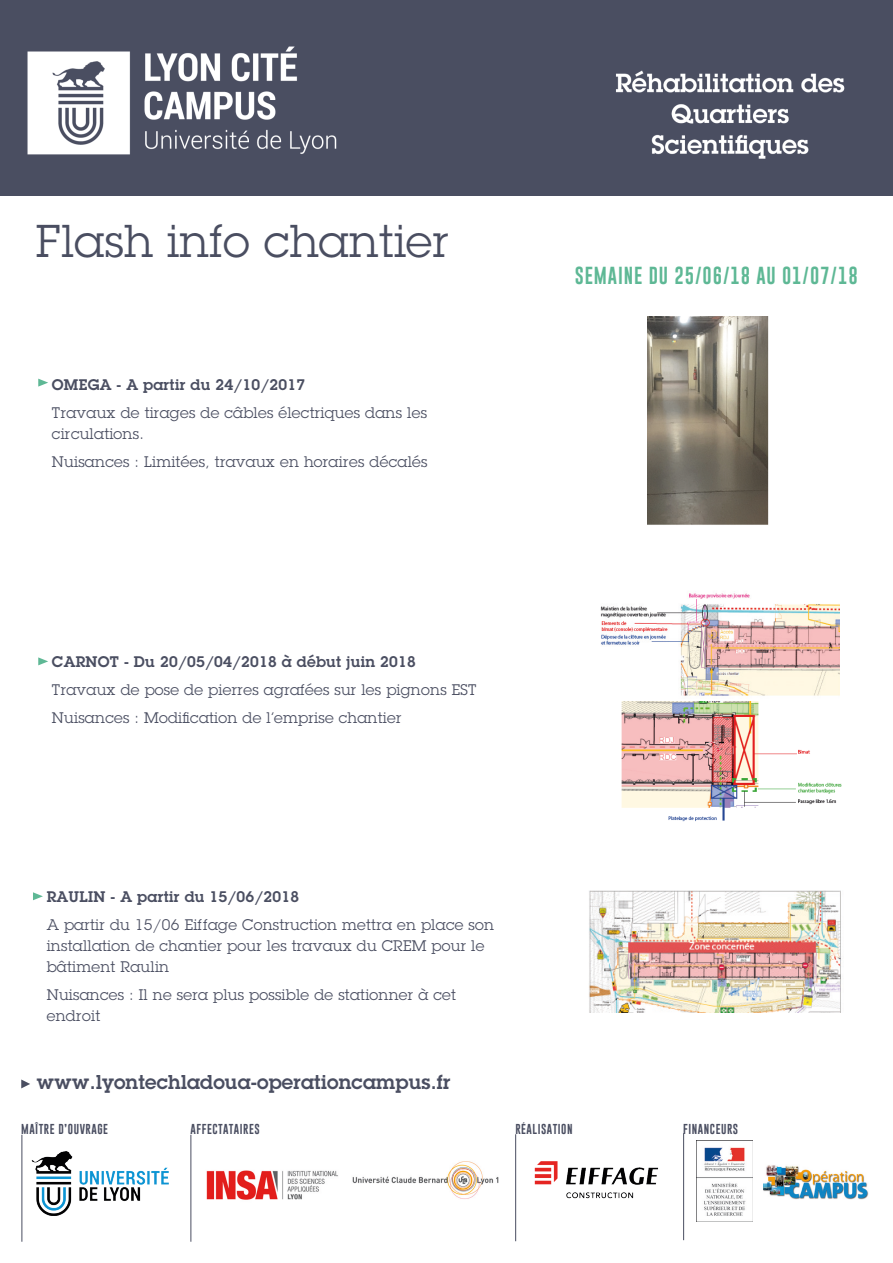
<style>
.page{position:relative;width:893px;height:1263px;background:#fff}
.page>*{position:absolute;margin:0;border:0;box-sizing:border-box;transform-origin:0 0}
.t1{font:45px "Lubalin Graph";letter-spacing:.01em;color:#4a4e61}
.t2{font:600 19.65px "Lubalin Graph";letter-spacing:.01em;color:#4a4e61}
.t3{font:18px "Gobold";letter-spacing:.05em;color:#5eb895}
.t4{font:15px/21px "Lubalin Graph";letter-spacing:.02em;color:#4a4e61}
.t5{font:600 15px "Lubalin Graph";letter-spacing:.02em;color:#4a4e61}
.t6{font:10.5px "Gobold";letter-spacing:.05em;color:#4a4e61}
</style>
<div class="page">
<svg style="left:21px;top:1079px;width:9px;height:9px"></svg>
<div style="left:0;top:0;width:893px;height:196px;background:#4a4e61"></div>
<img style="left:616px;top:70px;width:229px;height:89px">
<svg style="left:696px;top:1140px;width:57px;height:82px"></svg>
<img style="left:697px;top:1141px;width:55px;height:80px">
<img style="left:764px;top:1165px;width:104px;height:34px">
<hr style="left:22px;top:1135px;width:1px;height:107px;background:#4a4e61">
<img style="left:31px;top:1151px;width:138px;height:64px">
<hr style="left:683px;top:1133px;width:1px;height:107px;background:#4a4e61">
<hr style="left:515px;top:1134px;width:1px;height:107px;background:#4a4e61">
<img style="left:534px;top:1161px;width:125px;height:38px">
<hr style="left:191px;top:1135px;width:1px;height:107px;background:#4a4e61">
<img style="left:206px;top:1170px;width:132px;height:30px">
<img style="left:352px;top:1161px;width:147px;height:38px">
<img style="left:27px;top:46px;width:310px;height:109px">
<svg style="left:38px;top:379px;width:10px;height:8px"></svg>
<img style="left:648px;top:317px;width:120px;height:208px">
<svg style="left:38px;top:657px;width:10px;height:8px"></svg>
<img style="left:621px;top:701px;width:221px;height:121px">
<img style="left:600px;top:593px;width:240px;height:103px">
<svg style="left:33px;top:892px;width:10px;height:8px"></svg>
<img style="left:589px;top:890px;width:252px;height:123px">
<p class="t1" style="left:36px;top:212px;width:415px">Flash info chantier</p>
<p class="t5" style="left:52px;top:375px;width:255px">OMEGA - A partir du 24/10/2017</p>
<p class="t4" style="left:52px;top:402px;width:376px">Travaux de tirages de câbles électriques dans les circulations.</p>
<p class="t4" style="left:52px;top:451px;width:377px">Nuisances : Limitées, travaux en horaires décalés</p>
<p class="t5" style="left:52px;top:652px;width:365px">CARNOT - Du 20/05/04/2018 à début juin 2018</p>
<p class="t4" style="left:52px;top:679px;width:426px">Travaux de pose de pierres agrafées sur les pignons EST</p>
<p class="t4" style="left:52px;top:707px;width:351px">Nuisances : Modification de l’emprise chantier</p>
<p class="t5" style="left:47px;top:886px;width:254px">RAULIN - A partir du 15/06/2018</p>
<p class="t4" style="left:47px;top:914px;width:449px">A partir du 15/06 Eiffage Construction mettra en place son installation de chantier pour les travaux du CREM pour le bâtiment Raulin</p>
<p class="t4" style="left:47px;top:984px;width:411px">Nuisances : Il ne sera plus possible de stationner à cet endroit</p>
<p class="t3" style="left:575px;top:264px;width:285px">SEMAINE DU 25/06/18 AU 01/07/18</p>
<h2 class="t2" style="left:37px;top:1069px;width:415px">www.lyontechladoua-operationcampus.fr</h2>
<p class="t6" style="left:21px;top:1122px;width:88px">MAÎTRE D’OUVRAGE</p>
<p class="t6" style="left:191px;top:1122px;width:71px">AFFECTATAIRES</p>
<p class="t6" style="left:515px;top:1122px;width:59px">RÉALISATION</p>
<p class="t6" style="left:683px;top:1122px;width:56px">FINANCEURS</p>
</div>
